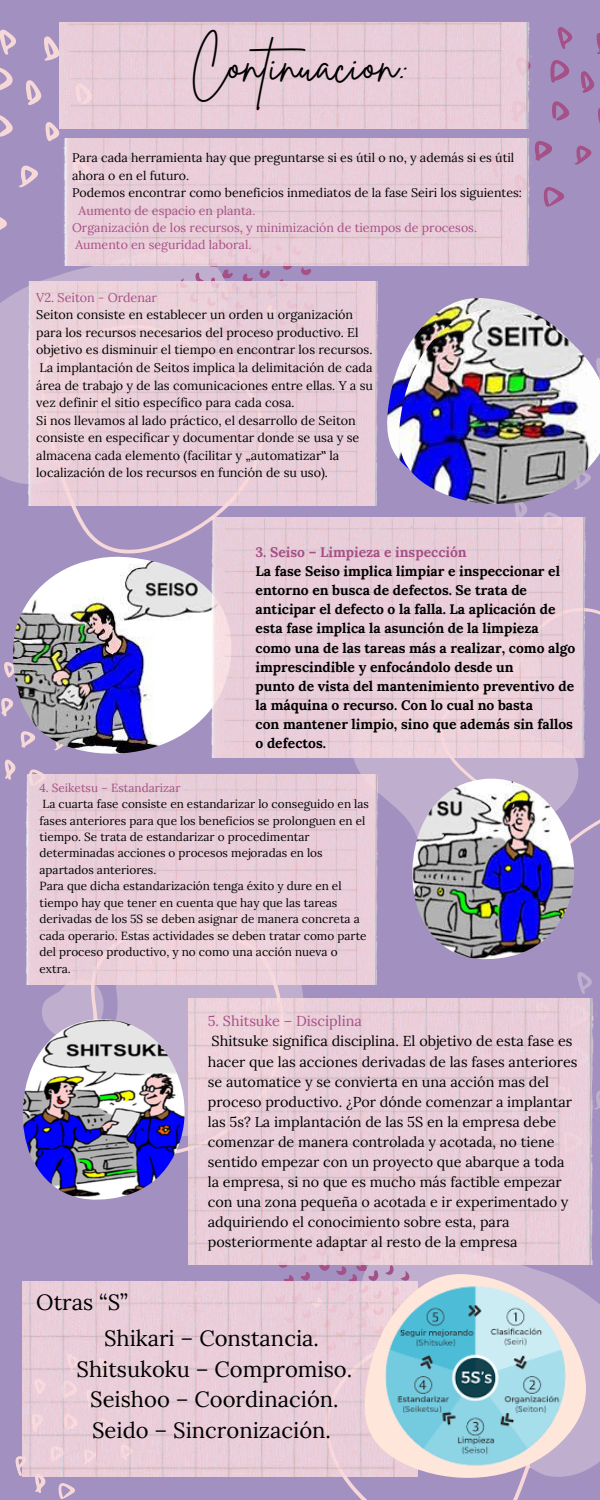
<style>
.page{position:relative;width:600px;height:1500px;background:#a291c0}
.page>*{position:absolute;margin:0;border:0;box-sizing:border-box;transform-origin:0 0}
.t1{font:50px "Brittany Signature";color:#000}
.t2{font:22px/30.8px "Lora";color:#000}
.t3{font:14.4px/20.1px "Lora";color:#000}
.t4{font:14.4px "Lora";color:#a55086}
.t5{font:700 13.9px/19.1px "Lora";color:#000}
.t6{font:700 13.9px "Lora";color:#a55086}
.t7{font:12.6px/17.6px "Lora";color:#000}
.t8{font:12.6px "Lora";color:#a55086}
.t9{font:12.4px/17.4px "Lora";color:#000}
.t10{font:12.4px/17.4px "Lora";color:#a55086}
.t11{font:11.8px/16.5px "Lora";color:#000}
.t12{font:11.8px "Lora";color:#a55086}
.s1{font-family:"Noto Sans"}
</style>
<div class="page">
<svg style="left:0;top:280px;width:44px;height:204px;background:#bcabcb"></svg>
<svg style="left:71px;top:506px;width:194px;height:48px"></svg>
<svg style="left:44px;top:266px;width:271px;height:16px"></svg>
<svg style="left:352px;top:757px;width:88px;height:64px;fill:#bfaecd"></svg>
<svg style="left:440px;top:608px;width:160px;height:230px"></svg>
<svg style="left:1px;top:698px;width:11px;height:19px"></svg>
<svg style="left:4px;top:662px;width:8px;height:16px"></svg>
<svg style="left:4px;top:759px;width:66px;height:21px"></svg>
<svg style="left:488px;top:504px;width:98px;height:14px"></svg>
<svg style="left:545px;top:1273px;width:55px;height:195px;fill:#bfaecd"></svg>
<svg style="left:324px;top:1476px;width:202px;height:24px"></svg>
<svg style="left:278px;top:1265px;width:267px;height:16px"></svg>
<svg style="left:577px;top:972px;width:15px;height:22px"></svg>
<svg style="left:597px;top:1091px;width:3px;height:18px"></svg>
<svg style="left:15px;top:1443px;width:84px;height:56px"></svg>
<svg style="left:40px;top:984px;width:13px;height:35px"></svg>
<svg style="left:53px;top:984px;width:231px;height:35px;background:#bfadcc"></svg>
<img style="left:23px;top:282px;width:355px;height:224px">
<img style="left:20px;top:775px;width:359px;height:209px">
<img style="left:188px;top:998px;width:409px;height:267px">
<svg style="left:538px;top:141px;width:54px;height:66px"></svg>
<svg style="left:550px;top:27px;width:50px;height:96px"></svg>
<svg style="left:0;top:217px;width:7px;height:13px"></svg>
<svg style="left:19px;top:165px;width:19px;height:23px"></svg>
<svg style="left:0;top:29px;width:60px;height:113px"></svg>
<img style="left:59px;top:22px;width:473px;height:107px">
<img style="left:387px;top:298px;width:142px;height:160px">
<img style="left:12px;top:557px;width:194px;height:197px">
<img style="left:409px;top:779px;width:169px;height:180px">
<img style="left:57px;top:138px;width:481px;height:128px">
<img style="left:398px;top:310px;width:202px;height:194px">
<img style="left:206px;top:518px;width:380px;height:239px">
<img style="left:23px;top:1019px;width:165px;height:181px">
<img style="left:23px;top:1281px;width:341px;height:195px">
<img style="left:364px;top:1274px;width:225px;height:204px">
<h1 class="t1" style="left:191px;top:32px;width:220px">Continuacion:</h1>
<p class="t9" style="left:72px;top:149px;width:451px">Para cada herramienta hay que preguntarse si es útil o no, y además si es útil ahora o en el futuro.<br>Podemos encontrar como beneficios inmediatos de la fase Seiri los siguientes:</p>
<p class="t10" style="left:72px;top:201px;width:407px;text-indent:7px">Aumento de espacio en planta.<br>Organización de los recursos, y minimización de tiempos de procesos.<br>Aumento en seguridad laboral.</p>
<p class="t8" style="left:36px;top:289px;width:122px">V2. Seiton - Ordenar</p>
<p class="t7" style="left:36px;top:306px;width:338px">Seiton consiste en establecer un orden u organización para los recursos necesarios del proceso productivo. El objetivo es disminuir el tiempo en encontrar los recursos.<br>La implantación de Seitos implica la delimitación de cada área de trabajo y de las comunicaciones entre ellas. Y a su vez definir el sitio específico para cada cosa.<br>Si nos llevamos al lado práctico, el desarrollo de Seiton consiste en especificar y documentar donde se usa y se almacena cada elemento (facilitar y „automatizar<span class="s1">‟</span> la localización de los recursos en función de su uso).</p>
<p class="t6" style="left:256px;top:543px;width:213px">3. Seiso – Limpieza e inspección</p>
<p class="t5" style="left:256px;top:562px;width:321px">La fase Seiso implica limpiar e inspeccionar el entorno en busca de defectos. Se trata de anticipar el defecto o la falla. La aplicación de esta fase implica la asunción de la limpieza como una de las tareas más a realizar, como algo imprescindible y enfocándolo desde un<br>punto de vista del mantenimiento preventivo de la máquina o recurso. Con lo cual no basta<br>con mantener limpio, sino que además sin fallos o defectos.</p>
<p class="t12" style="left:40px;top:780px;width:142px">4. Seiketsu – Estandarizar</p>
<p class="t11" style="left:40px;top:796px;width:331px">La cuarta fase consiste en estandarizar lo conseguido en las fases anteriores para que los beneficios se prolonguen en el tiempo. Se trata de estandarizar o procedimentar determinadas acciones o procesos mejoradas en los apartados anteriores.<br>Para que dicha estandarización tenga éxito y dure en el tiempo hay que tener en cuenta que hay que las tareas derivadas de los 5S se deben asignar de manera concreta a cada operario. Estas actividades se deben tratar como parte del proceso productivo, y no como una acción nueva o extra.</p>
<p class="t4" style="left:208px;top:1012px;width:156px">5. Shitsuke – Disciplina</p>
<p class="t3" style="left:208px;top:1031px;width:371px">Shitsuke significa disciplina. El objetivo de esta fase es hacer que las acciones derivadas de las fases anteriores se automatice y se convierta en una acción mas del proceso productivo. ¿Por dónde comenzar a implantar las 5s? La implantación de las 5S en la empresa debe comenzar de manera controlada y acotada, no tiene sentido empezar con un proyecto que abarque a toda la empresa, si no que es mucho más factible empezar con una zona pequeña o acotada e ir experimentado y adquiriendo el conocimiento sobre esta, para posteriormente adaptar al resto de la empresa</p>
<h2 class="t2" style="left:104px;top:1285px;width:216px;line-height:35.3px;text-indent:-68px">Otras “S”<br>Shikari – Constancia.</h2>
<h2 class="t2" style="left:77px;top:1353px;width:277px;text-align:center">Shitsukoku – Compromiso.<br>Seishoo – Coordinación.<br>Seido – Sincronización.</h2>
</div>
